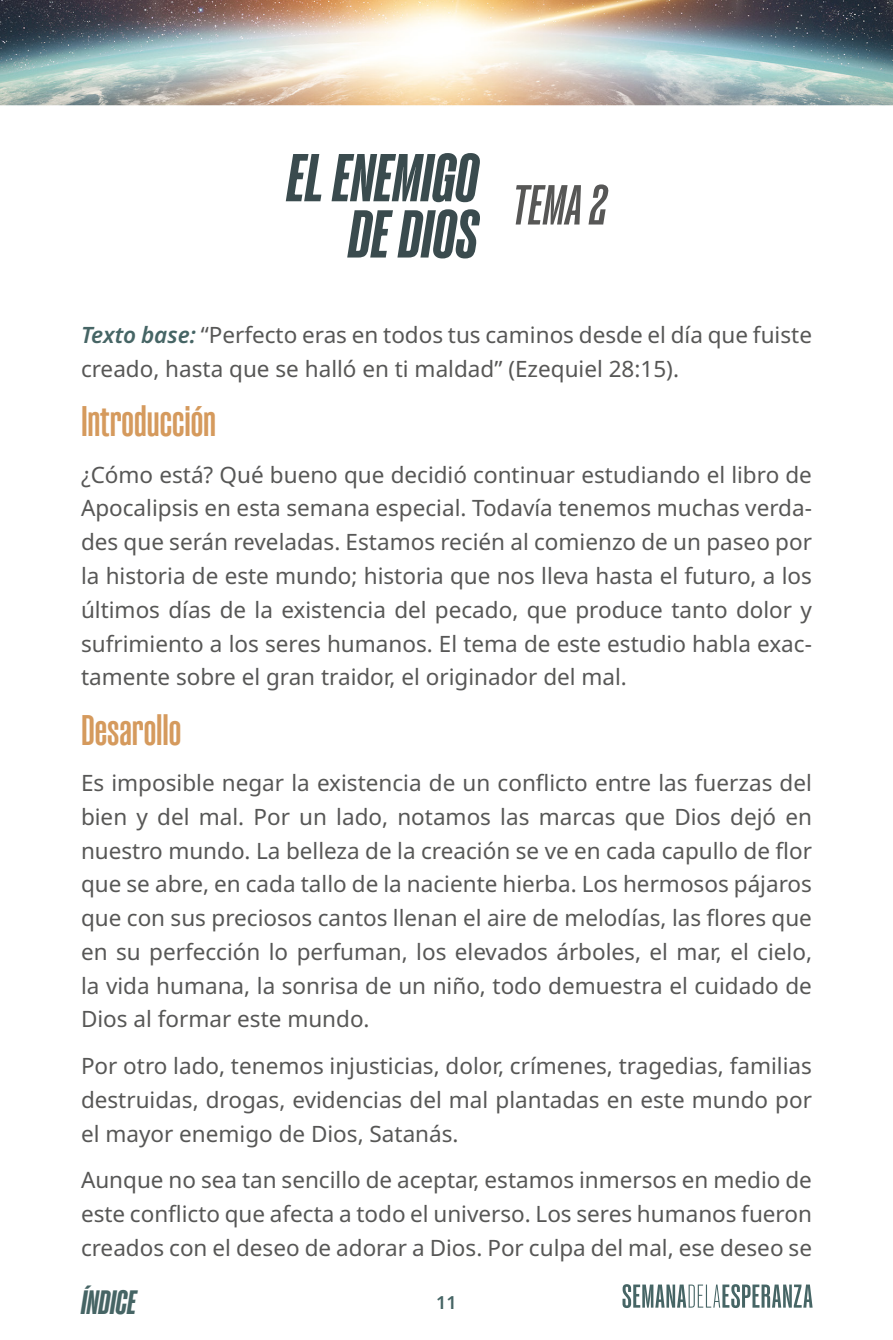
<style>
.page{position:relative;width:893px;height:1340px;background:#fff}
.page>*{position:absolute;margin:0;border:0;box-sizing:border-box;transform-origin:0 0}
.t1{font:italic 67.5px/56.2px "Magno Sans Variable";color:#3a4b4e;text-align:right}
.t2{font:italic 56.25px "Magno Sans Variable";color:#575756}
.t3{font:42.75px "Magno Sans Variable Roman";color:#d59a5d}
.t4{font:italic 33.75px "Magno Sans Variable";color:#466565}
.t5{font:22.5px/33.8px "Noto Sans";color:#575756;text-align:justify}
.t6{font:600 18px "Noto Sans";color:#466565}
.s1{font-weight:600;font-style:italic;color:#466565}
</style>
<div class="page">
<img style="left:0;top:0;width:893px;height:1308px">
<svg style="left:622px;top:1284px;width:191px;height:23px"></svg>
<h1 class="t1" style="left:287px;top:148px;width:193px">EL ENEMIGO<br>DE DIOS</h1>
<h2 class="t2" style="left:513px;top:172px;width:96px">TEMA 2</h2>
<p class="t5" style="left:81px;top:318px;width:732px"><span class="s1">Texto base:</span> “Perfecto eras en todos tus caminos desde el día que fuiste creado, hasta que se halló en ti maldad” (Ezequiel 28:15).</p>
<h3 class="t3" style="left:81px;top:396px;width:137px">Introducción</h3>
<p class="t5" style="left:81px;top:458px;width:732px">¿Cómo está? Qué bueno que decidió continuar estudiando el libro de Apocalipsis en esta semana especial. Todavía tenemos muchas verda&shy;des que serán reveladas. Estamos recién al comienzo de un paseo por la historia de este mundo; historia que nos lleva hasta el futuro, a los últimos días de la existencia del pecado, que produce tanto dolor y sufrimiento a los seres humanos. El tema de este estudio habla exac&shy;tamente sobre el gran traidor, el originador del mal.</p>
<h3 class="t3" style="left:81px;top:705px;width:102px">Desarollo</h3>
<p class="t5" style="left:81px;top:766px;width:732px">Es imposible negar la existencia de un conflicto entre las fuerzas del bien y del mal. Por un lado, notamos las marcas que Dios dejó en nuestro mundo. La belleza de la creación se ve en cada capullo de flor que se abre, en cada tallo de la naciente hierba. Los hermosos pájaros que con sus preciosos cantos llenan el aire de melodías, las flores que en su perfección lo perfuman, los elevados árboles, el mar, el cielo, la vida humana, la sonrisa de un niño, todo demuestra el cuidado de Dios al formar este mundo.</p>
<p class="t5" style="left:81px;top:1049px;width:732px">Por otro lado, tenemos injusticias, dolor, crímenes, tragedias, familias destruidas, drogas, evidencias del mal plantadas en este mundo por el mayor enemigo de Dios, Satanás.</p>
<p class="t5" style="left:81px;top:1163px;width:733px">Aunque no sea tan sencillo de aceptar, estamos inmersos en medio de este conflicto que afecta a todo el universo. Los seres humanos fueron creados con el deseo de adorar a Dios. Por culpa del mal, ese deseo se</p>
<h3 class="t4" style="left:81px;top:1282px;width:57px">ÍNDICE</h3>
<p class="t6" style="left:436px;top:1292px;width:22px">11</p>
</div>
